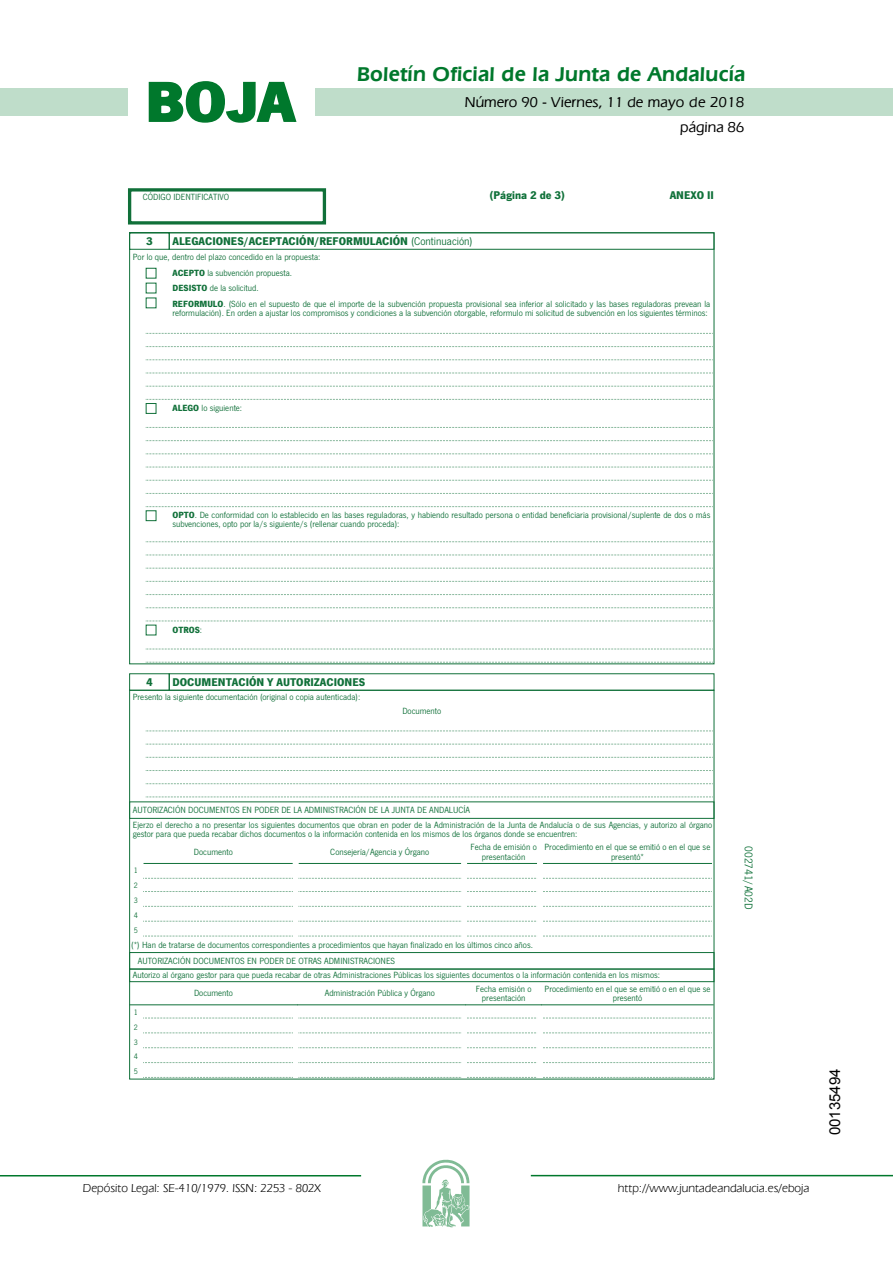
<style>
.page{position:relative;width:893px;height:1263px;background:#fff}
.page>*{position:absolute;margin:0;border:0;box-sizing:border-box;transform-origin:0 0}
.t1{font:700 57.75px "News Got T";color:#00782c;scale:1.14 1}
.t2{font:600 21px "Eras IT Cby BT";letter-spacing:.01em;color:#00782c}
.t3{font:500 15px/24.5px "Eras IT Cby BT";color:#000;text-align:right}
.t4{font:15px "Arial";color:#000}
.t5{font:12px "Eras IT Cby BT";color:#000}
.t6{font:700 11.7px "News Got T";color:#107039}
.t7{font:700 11.7px "News Got T";color:#0f7139}
.t8{font:11.7px "News Got T";color:#0f7139}
.t9{font:9.3px/9.3px "News Got T";color:#107039}
.t10{font:700 9.3px "News Got T";color:#107039}
.t11{font:8.1px/14.9px "News Got T";color:#107039;text-align:justify}
.s1{font-weight:400}
.s2{font-weight:700}
</style>
<div class="page">
<div style="left:315px;top:88px;width:577px;height:28px;background:#bfddca"></div>
<div style="left:0;top:88px;width:128px;height:28px;background:#bfddca"></div>
<hr style="left:0;top:1175px;width:361px;height:1px;background:#00782c">
<svg style="left:422px;top:1159px;width:47px;height:68px"></svg>
<hr style="left:531px;top:1175px;width:361px;height:1px;background:#00782c">
<svg style="left:148px;top:81px;width:149px;height:42px"></svg>
<div style="left:128px;top:188px;width:198px;height:37px;border:3px solid #107039"></div>
<svg style="left:129px;top:232px;width:586px;height:433px"></svg>
<div style="left:169px;top:232px;width:545px;height:18px;border:1px solid #107039"></div>
<div style="left:146px;top:268px;width:10px;height:10px;background:#fff"></div>
<div style="left:146px;top:268px;width:10px;height:10px;border:1px solid #107039"></div>
<div style="left:146px;top:283px;width:10px;height:10px;background:#fff"></div>
<div style="left:146px;top:298px;width:10px;height:10px;background:#fff"></div>
<svg style="left:146px;top:333px;width:566px;height:1px"></svg>
<svg style="left:146px;top:346px;width:566px;height:1px"></svg>
<svg style="left:146px;top:360px;width:566px;height:1px"></svg>
<svg style="left:146px;top:373px;width:566px;height:1px"></svg>
<svg style="left:146px;top:386px;width:566px;height:1px"></svg>
<svg style="left:146px;top:399px;width:566px;height:1px"></svg>
<div style="left:146px;top:404px;width:10px;height:9px;background:#fff"></div>
<div style="left:146px;top:403px;width:10px;height:11px;border:1px solid #107039"></div>
<svg style="left:146px;top:427px;width:566px;height:1px"></svg>
<svg style="left:146px;top:440px;width:566px;height:1px"></svg>
<svg style="left:146px;top:454px;width:566px;height:1px"></svg>
<svg style="left:146px;top:467px;width:566px;height:1px"></svg>
<svg style="left:146px;top:480px;width:566px;height:1px"></svg>
<svg style="left:146px;top:493px;width:566px;height:1px"></svg>
<svg style="left:146px;top:506px;width:566px;height:1px"></svg>
<div style="left:146px;top:511px;width:10px;height:10px;background:#fff"></div>
<div style="left:146px;top:510px;width:10px;height:11px;border:1px solid #107039"></div>
<svg style="left:146px;top:542px;width:566px;height:1px"></svg>
<svg style="left:146px;top:555px;width:566px;height:1px"></svg>
<svg style="left:146px;top:568px;width:566px;height:1px"></svg>
<svg style="left:146px;top:581px;width:566px;height:1px"></svg>
<svg style="left:146px;top:594px;width:566px;height:1px"></svg>
<svg style="left:146px;top:608px;width:566px;height:1px"></svg>
<svg style="left:146px;top:621px;width:566px;height:1px"></svg>
<div style="left:146px;top:625px;width:10px;height:10px;background:#fff"></div>
<svg style="left:146px;top:649px;width:566px;height:1px"></svg>
<svg style="left:146px;top:662px;width:566px;height:1px"></svg>
<svg style="left:146px;top:731px;width:565px;height:1px"></svg>
<svg style="left:146px;top:744px;width:565px;height:1px"></svg>
<svg style="left:146px;top:757px;width:566px;height:1px"></svg>
<svg style="left:146px;top:770px;width:566px;height:1px"></svg>
<svg style="left:146px;top:783px;width:566px;height:1px"></svg>
<svg style="left:146px;top:797px;width:565px;height:1px"></svg>
<div style="left:129px;top:802px;width:585px;height:17px;border:1px solid #107039"></div>
<hr style="left:143px;top:863px;width:150px;height:1px;background:#107039">
<svg style="left:143px;top:878px;width:150px;height:1px"></svg>
<hr style="left:299px;top:863px;width:162px;height:1px;background:#107039">
<svg style="left:299px;top:878px;width:162px;height:1px"></svg>
<hr style="left:467px;top:863px;width:70px;height:1px;background:#107039">
<svg style="left:467px;top:878px;width:70px;height:1px"></svg>
<hr style="left:543px;top:863px;width:169px;height:1px;background:#107039">
<svg style="left:543px;top:878px;width:169px;height:1px"></svg>
<svg style="left:143px;top:891px;width:150px;height:1px"></svg>
<svg style="left:299px;top:891px;width:162px;height:1px"></svg>
<svg style="left:467px;top:891px;width:70px;height:1px"></svg>
<svg style="left:543px;top:891px;width:169px;height:1px"></svg>
<svg style="left:143px;top:906px;width:150px;height:1px"></svg>
<svg style="left:299px;top:906px;width:162px;height:1px"></svg>
<svg style="left:467px;top:906px;width:70px;height:1px"></svg>
<svg style="left:543px;top:906px;width:169px;height:1px"></svg>
<svg style="left:143px;top:921px;width:150px;height:1px"></svg>
<svg style="left:299px;top:921px;width:162px;height:1px"></svg>
<svg style="left:467px;top:921px;width:70px;height:1px"></svg>
<svg style="left:543px;top:921px;width:169px;height:1px"></svg>
<svg style="left:143px;top:936px;width:150px;height:1px"></svg>
<svg style="left:299px;top:936px;width:162px;height:1px"></svg>
<svg style="left:467px;top:936px;width:69px;height:1px"></svg>
<svg style="left:543px;top:936px;width:169px;height:1px"></svg>
<div style="left:129px;top:952px;width:585px;height:17px;border:1px solid #107039"></div>
<div style="left:129px;top:969px;width:585px;height:13px;border:1px solid #107039"></div>
<hr style="left:129px;top:1005px;width:168px;height:1px;background:#107039">
<hr style="left:297px;top:1005px;width:169px;height:1px;background:#107039">
<hr style="left:465px;top:1005px;width:77px;height:1px;background:#107039">
<hr style="left:541px;top:1005px;width:172px;height:1px;background:#107039">
<svg style="left:143px;top:1018px;width:150px;height:1px"></svg>
<svg style="left:299px;top:1018px;width:162px;height:1px"></svg>
<svg style="left:467px;top:1018px;width:69px;height:1px"></svg>
<svg style="left:543px;top:1018px;width:169px;height:1px"></svg>
<svg style="left:143px;top:1033px;width:150px;height:1px"></svg>
<svg style="left:299px;top:1033px;width:162px;height:1px"></svg>
<svg style="left:467px;top:1033px;width:69px;height:1px"></svg>
<svg style="left:543px;top:1033px;width:169px;height:1px"></svg>
<svg style="left:143px;top:1047px;width:150px;height:1px"></svg>
<svg style="left:299px;top:1047px;width:162px;height:1px"></svg>
<svg style="left:467px;top:1047px;width:70px;height:1px"></svg>
<svg style="left:543px;top:1047px;width:169px;height:1px"></svg>
<svg style="left:143px;top:1062px;width:150px;height:1px"></svg>
<svg style="left:299px;top:1062px;width:162px;height:1px"></svg>
<svg style="left:467px;top:1062px;width:70px;height:1px"></svg>
<svg style="left:543px;top:1062px;width:169px;height:1px"></svg>
<svg style="left:143px;top:1077px;width:150px;height:1px"></svg>
<svg style="left:299px;top:1077px;width:162px;height:1px"></svg>
<svg style="left:467px;top:1077px;width:70px;height:1px"></svg>
<svg style="left:543px;top:1077px;width:169px;height:1px"></svg>
<h1 class="t1" style="left:145px;top:68px;width:133px">BOJA</h1>
<h2 class="t2" style="left:357px;top:62px;width:390px">Boletín Oficial de la Junta de Andalucía</h2>
<h3 class="t3" style="left:465px;top:90px;width:281px">Número 90 - Viernes, 11 de mayo de 2018 página 86</h3>
<p class="t7" style="left:489px;top:189px;width:77px">(Página 2 de 3)</p>
<p class="t7" style="left:669px;top:189px;width:46px">ANEXO II</p>
<p class="t9" style="left:143px;top:192px;width:88px">CÓDIGO IDENTIFICATIVO</p>
<p class="t6" style="left:146px;top:235px;width:8px">3</p>
<p class="t6" style="left:172px;top:235px;width:301px">ALEGACIONES/ACEPTACIÓN/REFORMULACIÓN <span class="s1">(Continuación)</span></p>
<p class="t9" style="left:172px;top:250px;width:149px;line-height:15.3px;text-indent:-40px">Por lo que, dentro del plazo concedido en la propuesta:<br><span class="s2">ACEPTO</span> la subvención propuesta.<br><span class="s2">DESISTO</span> de la solicitud.</p>
<p class="t9" style="left:172px;top:299px;width:539px"><span class="s2">REFORMULO</span>. (Sólo en el supuesto de que el importe de la subvención propuesta provisional sea inferior al solicitado y las bases reguladoras prevean la reformulación). En orden a ajustar los compromisos y condiciones a la subvención otorgable, reformulo mi solicitud de subvención en los siguientes términos:</p>
<p class="t9" style="left:172px;top:404px;width:71px"><span class="s2">ALEGO</span> lo siguiente:</p>
<p class="t9" style="left:172px;top:510px;width:539px"><span class="s2">OPTO</span>. De conformidad con lo establecido en las bases reguladoras, y habiendo resultado persona o entidad beneficiaria provisional/suplente de dos o más subvenciones, opto por la/s siguiente/s (rellenar cuando proceda):</p>
<p class="t10" style="left:172px;top:625px;width:31px">OTROS<span class="s1">:</span></p>
<p class="t6" style="left:146px;top:676px;width:8px">4</p>
<p class="t6" style="left:172px;top:676px;width:194px">DOCUMENTACIÓN Y AUTORIZACIONES</p>
<p class="t9" style="left:133px;top:692px;width:229px">Presento la siguiente documentación (original o copia autenticada):</p>
<p class="t9" style="left:402px;top:706px;width:40px">Documento</p>
<p class="t9" style="left:133px;top:803px;width:581px;line-height:14.4px">AUTORIZACIÓN DOCUMENTOS EN PODER DE LA ADMINISTRACIÓN DE LA JUNTA DE ANDALUCÍA<br>Ejerzo el derecho a no presentar los siguientes documentos que obran en poder de la Administración de la Junta de Andalucía o de sus Agencias, y autorizo al órgano</p>
<p class="t9" style="left:194px;top:825px;width:385px;line-height:17.9px;text-indent:-61px">gestor para que pueda recabar dichos documentos o la información contenida en los mismos de los órganos donde se encuentren:<br>Documento</p>
<p class="t9" style="left:330px;top:847px;width:101px">Consejería/Agencia y Órgano</p>
<p class="t9" style="left:470px;top:842px;width:68px;text-align:center">Fecha de emisión o presentación</p>
<p class="t9" style="left:544px;top:842px;width:167px;text-align:center">Procedimiento en el que se emitió o en el que se presentó*</p>
<p class="t11" style="left:134px;top:863px;width:6px">1<br>2<br>3<br>4<br>5</p>
<p class="t9" style="left:138px;top:937px;width:396px;line-height:15.8px;text-indent:-7px">(*) Han de tratarse de documentos correspondientes a procedimientos que hayan finalizado en los últimos cinco años.<br>AUTORIZACIÓN DOCUMENTOS EN PODER DE OTRAS ADMINISTRACIONES</p>
<p class="t9" style="left:194px;top:966px;width:467px;line-height:17.9px;text-indent:-61px">Autorizo al órgano gestor para que pueda recabar de otras Administraciones Públicas los siguientes documentos o la información contenida en los mismos:<br>Documento</p>
<p class="t9" style="left:325px;top:989px;width:112px">Administración Pública y Órgano</p>
<p class="t9" style="left:476px;top:984px;width:57px;text-align:center">Fecha emisión o presentación</p>
<p class="t9" style="left:544px;top:984px;width:167px;text-align:center">Procedimiento en el que se emitió o en el que se presentó</p>
<p class="t11" style="left:134px;top:1005px;width:6px">1<br>2<br>3<br>4<br>5</p>
<p class="t8" style="left:754px;top:846px;width:65px;rotate:90deg">002741/A02D</p>
<p class="t5" style="left:83px;top:1181px;width:239px">Depósito Legal: SE-410/1979. ISSN: 2253 - 802X</p>
<p class="t5" style="left:618px;top:1181px;width:193px">http://www.juntadeandalucia.es/eboja</p>
<h3 class="t4" style="left:825px;top:1135px;width:68px;rotate:-90deg">00135494</h3>
</div>
